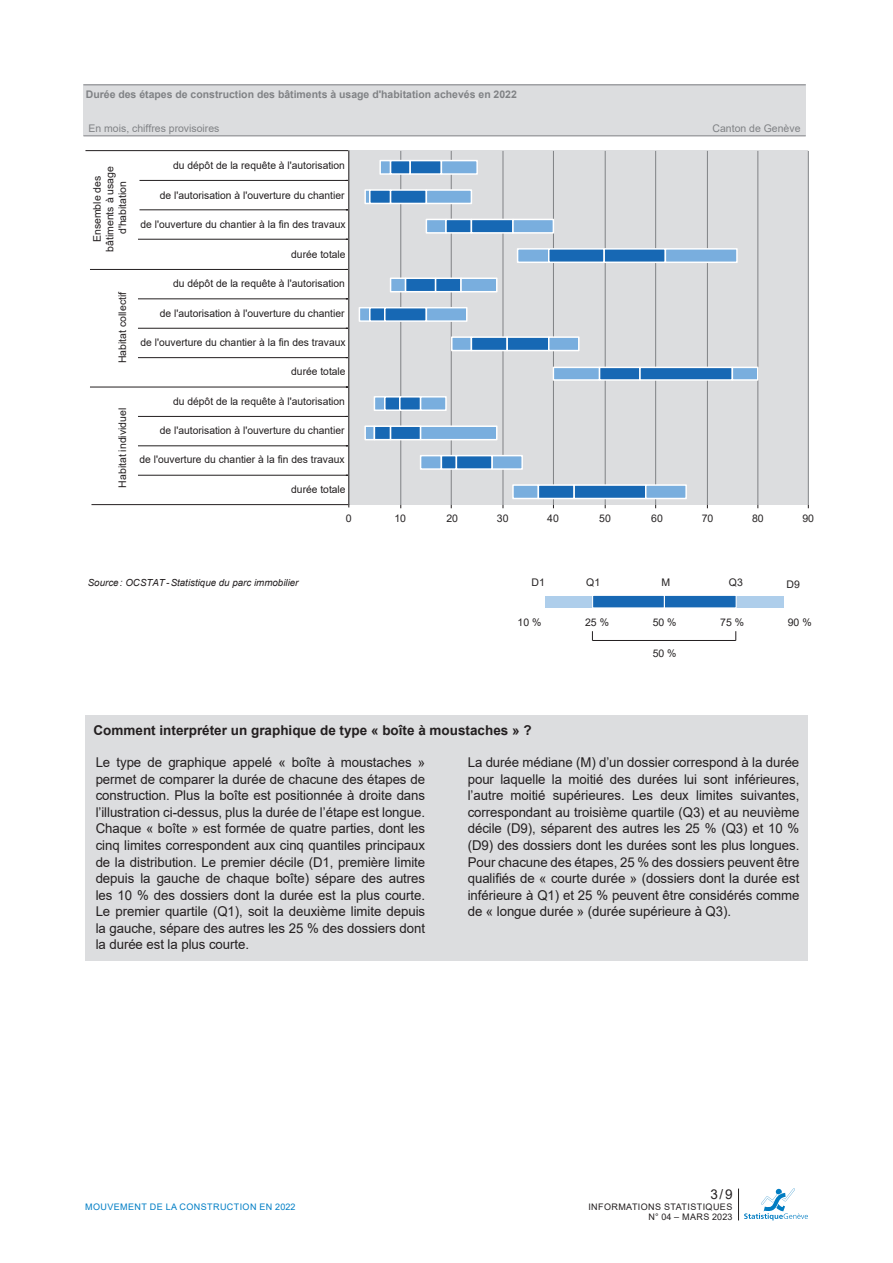
<style>
.page{position:relative;width:893px;height:1263px;background:#fff}
.page>*{position:absolute;margin:0;border:0;box-sizing:border-box;transform-origin:0 0}
.texte_-_texte_couran{font:13.5px/16.5px "Arial";letter-spacing:-.005em;color:#231f20;text-align:justify}
.t1{font:700 13.5px "Arial";color:#231f20}
.t2{font:10.5px/12.6px "Arial";color:#231f20;text-align:center}
.t3{font:700 10.5px "Arial";color:#808285}
.t4{font:10.5px "Arial";color:#262324}
.t5{font:10.5px "Arial";color:#808285}
.t6{font:italic 9.75px "Arial";color:#231f20}
.t7{font:9px/10.5px "Arial";letter-spacing:.045em;color:#231f20;text-align:right}
.t8{font:9px "Arial";letter-spacing:.045em;color:#007ec5}
</style>
<div class="page">
<svg style="left:744px;top:1188px;width:64px;height:32px"></svg>
<hr style="left:738px;top:1188px;width:1px;height:32px;background:#231f20">
<div style="left:85px;top:715px;width:723px;height:246px;background:#dcdddf"></div>
<hr style="left:592px;top:640px;width:144px;height:1px;background:#231f20">
<div style="left:545px;top:596px;width:48px;height:11px;background:#aeceeb"></div>
<div style="left:593px;top:595px;width:71px;height:13px;background:#1768b4"></div>
<div style="left:736px;top:596px;width:48px;height:11px;background:#aeceeb"></div>
<div style="left:664px;top:595px;width:72px;height:13px;background:#1768b4"></div>
<hr style="left:85px;top:150px;width:264px;height:1px;background:#231f20">
<div style="left:592px;top:595px;width:73px;height:13px;border:1px solid #fff"></div>
<div style="left:664px;top:595px;width:73px;height:13px;border:1px solid #fff"></div>
<hr style="left:139px;top:180px;width:210px;height:1px;background:#231f20">
<hr style="left:139px;top:210px;width:210px;height:1px;background:#231f20">
<hr style="left:138px;top:239px;width:210px;height:1px;background:#231f20">
<hr style="left:90px;top:269px;width:258px;height:1px;background:#231f20">
<hr style="left:138px;top:299px;width:210px;height:1px;background:#231f20">
<hr style="left:138px;top:328px;width:210px;height:1px;background:#231f20">
<hr style="left:138px;top:357px;width:210px;height:1px;background:#231f20">
<hr style="left:90px;top:387px;width:258px;height:1px;background:#231f20">
<hr style="left:138px;top:416px;width:210px;height:1px;background:#231f20">
<hr style="left:138px;top:446px;width:210px;height:1px;background:#231f20">
<hr style="left:138px;top:475px;width:210px;height:1px;background:#231f20">
<hr style="left:91px;top:504px;width:258px;height:1px;background:#231f20">
<div style="left:83px;top:85px;width:723px;height:51px;background:#dcdddf"></div>
<hr style="left:83px;top:136px;width:723px;height:1px;background:#808285">
<hr style="left:83px;top:85px;width:723px;height:1px;background:#808285">
<div style="left:349px;top:150px;width:459px;height:355px;background:#dcdddf"></div>
<hr style="left:808px;top:151px;width:1px;height:354px;background:#808285">
<hr style="left:758px;top:151px;width:1px;height:354px;background:#808285">
<hr style="left:707px;top:151px;width:1px;height:354px;background:#808285">
<hr style="left:655px;top:151px;width:1px;height:354px;background:#808285">
<hr style="left:605px;top:151px;width:1px;height:354px;background:#808285">
<hr style="left:553px;top:151px;width:1px;height:354px;background:#808285">
<hr style="left:503px;top:151px;width:1px;height:354px;background:#808285">
<hr style="left:451px;top:151px;width:1px;height:354px;background:#808285">
<hr style="left:400px;top:151px;width:1px;height:354px;background:#808285">
<hr style="left:349px;top:150px;width:1px;height:354px;background:#231f20">
<svg style="left:368px;top:160px;width:15px;height:281px"></svg>
<svg style="left:383px;top:159px;width:36px;height:341px"></svg>
<svg style="left:419px;top:159px;width:340px;height:341px"></svg>
<p class="t3" style="left:86px;top:87px;width:433px">Durée des étapes de construction des bâtiments à usage d'habitation achevés en 2022</p>
<p class="t5" style="left:88px;top:121px;width:133px">En mois, chiffres provisoires</p>
<p class="t5" style="left:712px;top:121px;width:89px">Canton de Genève</p>
<p class="t2" style="left:91px;top:252px;width:87px;rotate:-90deg">Ensemble des bâtiments à usage d'habitation</p>
<p class="t2" style="left:116px;top:363px;width:73px;rotate:-90deg">Habitat collectif</p>
<p class="t2" style="left:116px;top:488px;width:81px;rotate:-90deg">Habitat individuel</p>
<p class="t2" style="left:173px;top:159px;width:173px">du dépôt de la requête à l'autorisation</p>
<p class="t2" style="left:160px;top:188px;width:186px">de l'autorisation à l'ouverture du chantier</p>
<p class="t2" style="left:141px;top:218px;width:207px">de l'ouverture du chantier à la fin des travaux</p>
<p class="t2" style="left:291px;top:247px;width:56px">durée totale</p>
<p class="t2" style="left:173px;top:277px;width:173px">du dépôt de la requête à l'autorisation</p>
<p class="t2" style="left:160px;top:306px;width:186px">de l'autorisation à l'ouverture du chantier</p>
<p class="t2" style="left:141px;top:336px;width:207px">de l'ouverture du chantier à la fin des travaux</p>
<p class="t2" style="left:291px;top:365px;width:56px">durée totale</p>
<p class="t2" style="left:173px;top:395px;width:173px">du dépôt de la requête à l'autorisation</p>
<p class="t2" style="left:160px;top:424px;width:186px">de l'autorisation à l'ouverture du chantier</p>
<p class="t2" style="left:140px;top:453px;width:207px">de l'ouverture du chantier à la fin des travaux</p>
<p class="t2" style="left:291px;top:483px;width:56px">durée totale</p>
<p class="t4" style="left:346px;top:511px;width:7px">0</p>
<p class="t4" style="left:394px;top:511px;width:13px">10</p>
<p class="t4" style="left:446px;top:511px;width:13px">20</p>
<p class="t4" style="left:497px;top:511px;width:13px">30</p>
<p class="t4" style="left:547px;top:511px;width:13px">40</p>
<p class="t4" style="left:599px;top:511px;width:13px">50</p>
<p class="t4" style="left:651px;top:511px;width:13px">60</p>
<p class="t4" style="left:702px;top:511px;width:13px">70</p>
<p class="t4" style="left:752px;top:511px;width:13px">80</p>
<p class="t4" style="left:802px;top:511px;width:13px">90</p>
<p class="t6" style="left:88px;top:576px;width:212px">Source: OCSTAT-Statistique du parc immobilier</p>
<p class="t4" style="left:531px;top:575px;width:15px">D1</p>
<p class="t4" style="left:586px;top:575px;width:16px">Q1</p>
<p class="t4" style="left:661px;top:575px;width:10px">M</p>
<p class="t4" style="left:729px;top:575px;width:16px">Q3</p>
<p class="t4" style="left:786px;top:577px;width:15px">D9</p>
<p class="t4" style="left:518px;top:615px;width:25px">10 %</p>
<p class="t4" style="left:585px;top:615px;width:25px">25 %</p>
<p class="t4" style="left:653px;top:615px;width:25px">50 %</p>
<p class="t4" style="left:720px;top:615px;width:25px">75 %</p>
<p class="t4" style="left:788px;top:615px;width:25px">90 %</p>
<p class="t4" style="left:653px;top:646px;width:25px">50 %</p>
<p class="t1" style="left:94px;top:721px;width:440px">Comment interpréter un graphique de type « boîte à moustaches » ?</p>
<p class="texte_-_texte_couran" style="left:96px;top:754px;width:331px">Le type de graphique appelé « boîte à moustaches » permet de comparer la durée de chacune des étapes de construction. Plus la boîte est positionnée à droite dans l’illustration ci-dessus, plus la durée de l’étape est longue.<br>Chaque « boîte » est formée de quatre parties, dont les cinq limites correspondent aux cinq quantiles principaux de la distribution. Le premier décile (D1, première limite depuis la gauche de chaque boîte) sépare des autres les 10 % des dossiers dont la durée est la plus courte.<br>Le premier quartile (Q1), soit la deuxième limite depuis la gauche, sépare des autres les 25 % des dossiers dont la durée est la plus courte.</p>
<p class="texte_-_texte_couran" style="left:468px;top:754px;width:333px">La durée médiane (M) d’un dossier correspond à la durée pour laquelle la moitié des durées lui sont inférieures, l’autre moitié supérieures. Les deux limites suivantes, correspondant au troisième quartile (Q3) et au neuvième décile (D9), séparent des autres les 25 % (Q3) et 10 % (D9) des dossiers dont les durées sont les plus longues.<br>Pour chacune des étapes, 25 % des dossiers peuvent être qualifiés de « courte durée » (dossiers dont la durée est inférieure à Q1) et 25 % peuvent être considérés comme de « longue durée » (durée supérieure à Q3).</p>
<p class="t8" style="left:85px;top:1200px;width:212px">MOUVEMENT DE LA CONSTRUCTION EN 2022</p>
<p class="texte_-_texte_couran" style="left:710px;top:1186px;width:24px">3/9</p>
<p class="t7" style="left:588px;top:1201px;width:146px">INFORMATIONS STATISTIQUES<br>N° 04 – MARS 2023</p>
</div>
